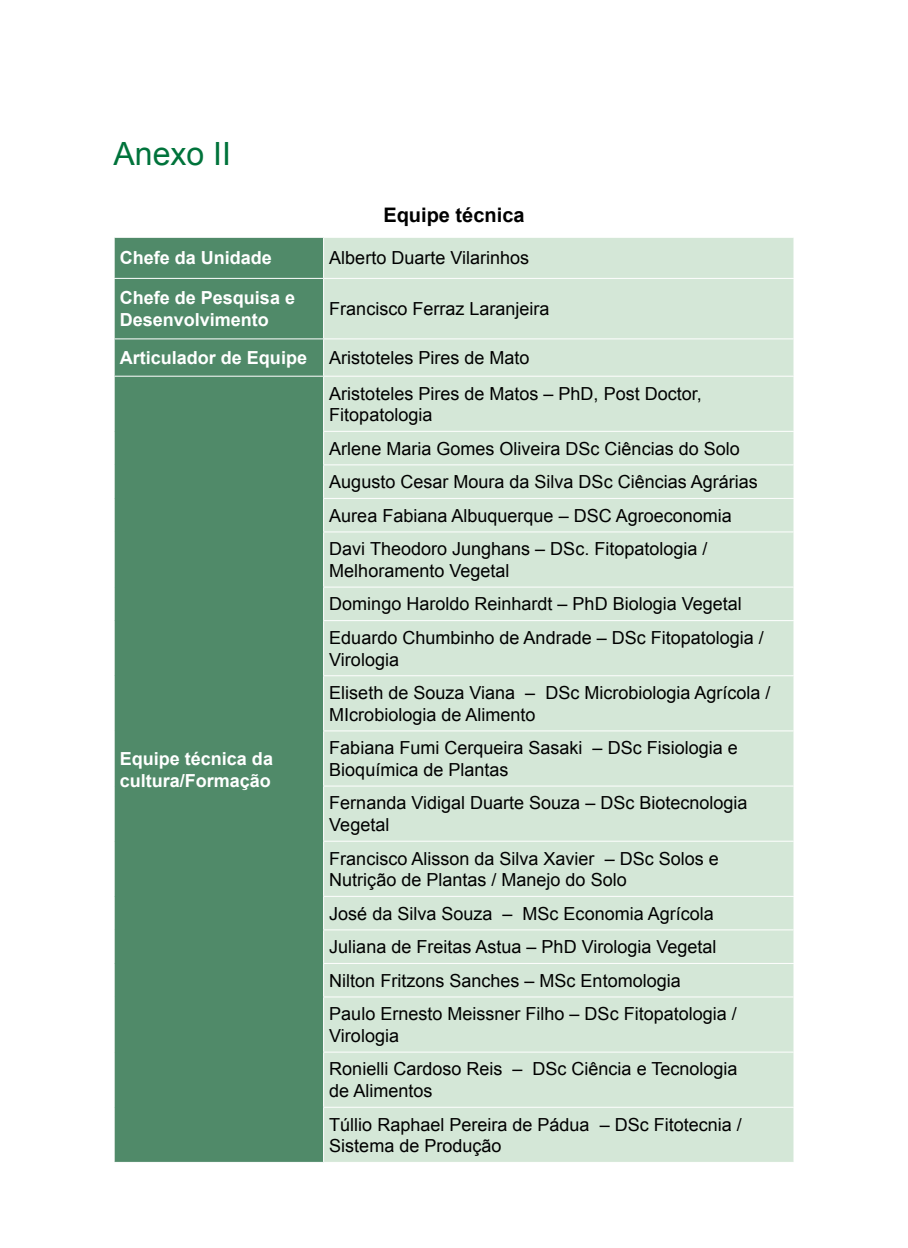
<style>
.page{position:relative;width:908px;height:1248px;background:#fff}
.page>*{position:absolute;margin:0;border:0;box-sizing:border-box;transform-origin:0 0}
.t1{font:32px "Arial";color:#00733b}
.t2{font:700 20px "Arial";color:#000}
.t3{font:18px/33.6px "Arial";color:#000}
.t4{font:700 18px/21.6px "Arial";color:#fff}
.s1{font-weight:700;color:#fff}
</style>
<div class="page">
<div style="left:115px;top:238px;width:208px;height:923px;background:#508a69"></div>
<div style="left:324px;top:238px;width:469px;height:923px;background:#d4e7d7"></div>
<hr style="left:114px;top:278px;width:209px;height:1px;background:#fff">
<hr style="left:323px;top:278px;width:471px;height:1px;background:#fff">
<hr style="left:114px;top:338px;width:209px;height:1px;background:#fff">
<hr style="left:323px;top:338px;width:471px;height:1px;background:#fff">
<hr style="left:114px;top:375px;width:209px;height:1px;background:#fff">
<hr style="left:323px;top:375px;width:471px;height:1px;background:#fff">
<hr style="left:323px;top:431px;width:471px;height:1px;background:#fff">
<hr style="left:323px;top:464px;width:471px;height:1px;background:#fff">
<hr style="left:323px;top:498px;width:471px;height:1px;background:#fff">
<hr style="left:323px;top:531px;width:471px;height:1px;background:#fff">
<hr style="left:323px;top:586px;width:471px;height:1px;background:#fff">
<hr style="left:323px;top:620px;width:471px;height:1px;background:#fff">
<hr style="left:323px;top:675px;width:471px;height:1px;background:#fff">
<hr style="left:323px;top:730px;width:471px;height:1px;background:#fff">
<hr style="left:323px;top:785px;width:471px;height:1px;background:#fff">
<hr style="left:323px;top:840px;width:471px;height:1px;background:#fff">
<hr style="left:323px;top:895px;width:471px;height:1px;background:#fff">
<hr style="left:323px;top:929px;width:471px;height:1px;background:#fff">
<hr style="left:323px;top:962px;width:471px;height:1px;background:#fff">
<hr style="left:323px;top:996px;width:471px;height:1px;background:#fff">
<hr style="left:323px;top:1051px;width:471px;height:1px;background:#fff">
<hr style="left:323px;top:1106px;width:471px;height:1px;background:#fff">
<h1 class="t1" style="left:113px;top:133px;width:119px">Anexo II</h1>
<p class="t2" style="left:383px;top:201px;width:143px">Equipe técnica</p>
<p class="t4" style="left:120px;top:248px;width:154px">Chefe da Unidade</p>
<p class="t3" style="left:329px;top:241px;width:201px">Alberto Duarte Vilarinhos</p>
<p class="t4" style="left:120px;top:288px;width:177px">Chefe de Pesquisa e<br>Desenvolvimento</p>
<p class="t3" style="left:329px;top:292px;width:222px">Francisco Ferraz Laranjeira</p>
<p class="t3" style="left:120px;top:341px;width:411px"><span class="s1">Articulador de Equipe</span> Aristoteles Pires de Mato</p>
<p class="t4" style="left:120px;top:748px;width:155px">Equipe técnica da cultura/Formação</p>
<p class="t3" style="left:329px;top:382px;width:374px;line-height:21.6px">Aristoteles Pires de Matos – PhD, Post Doctor,<br>Fitopatologia</p>
<p class="t3" style="left:329px;top:431px;width:430px">Arlene Maria Gomes Oliveira DSc Ciências do Solo Augusto Cesar Moura da Silva DSc Ciências Agrárias Aurea Fabiana Albuquerque – DSC Agroeconomia Davi Theodoro Junghans – DSc. Fitopatologia /</p>
<p class="t3" style="left:329px;top:554px;width:436px">Melhoramento Vegetal<br>Domingo Haroldo Reinhardt – PhD Biologia Vegetal<br>Eduardo Chumbinho de Andrade – DSc Fitopatologia /</p>
<p class="t3" style="left:329px;top:642px;width:442px">Virologia<br>Eliseth de Souza Viana – DSc Microbiologia Agrícola /</p>
<p class="t3" style="left:329px;top:697px;width:410px">MIcrobiologia de Alimento<br>Fabiana Fumi Cerqueira Sasaki – DSc Fisiologia e</p>
<p class="t3" style="left:329px;top:752px;width:419px">Bioquímica de Plantas<br>Fernanda Vidigal Duarte Souza – DSc Biotecnologia</p>
<p class="t3" style="left:329px;top:808px;width:391px">Vegetal<br>Francisco Alisson da Silva Xavier – DSc Solos e</p>
<p class="t3" style="left:329px;top:863px;width:409px">Nutrição de Plantas / Manejo do Solo<br>José da Silva Souza – MSc Economia Agrícola Juliana de Freitas Astua – PhD Virologia Vegetal Nilton Fritzons Sanches – MSc Entomologia<br>Paulo Ernesto Meissner Filho – DSc Fitopatologia /</p>
<p class="t3" style="left:329px;top:1018px;width:409px">Virologia<br>Ronielli Cardoso Reis – DSc Ciência e Tecnologia</p>
<p class="t3" style="left:329px;top:1073px;width:414px">de Alimentos<br>Túllio Raphael Pereira de Pádua – DSc Fitotecnia /</p>
<p class="t3" style="left:329px;top:1129px;width:174px">Sistema de Produção</p>
</div>
